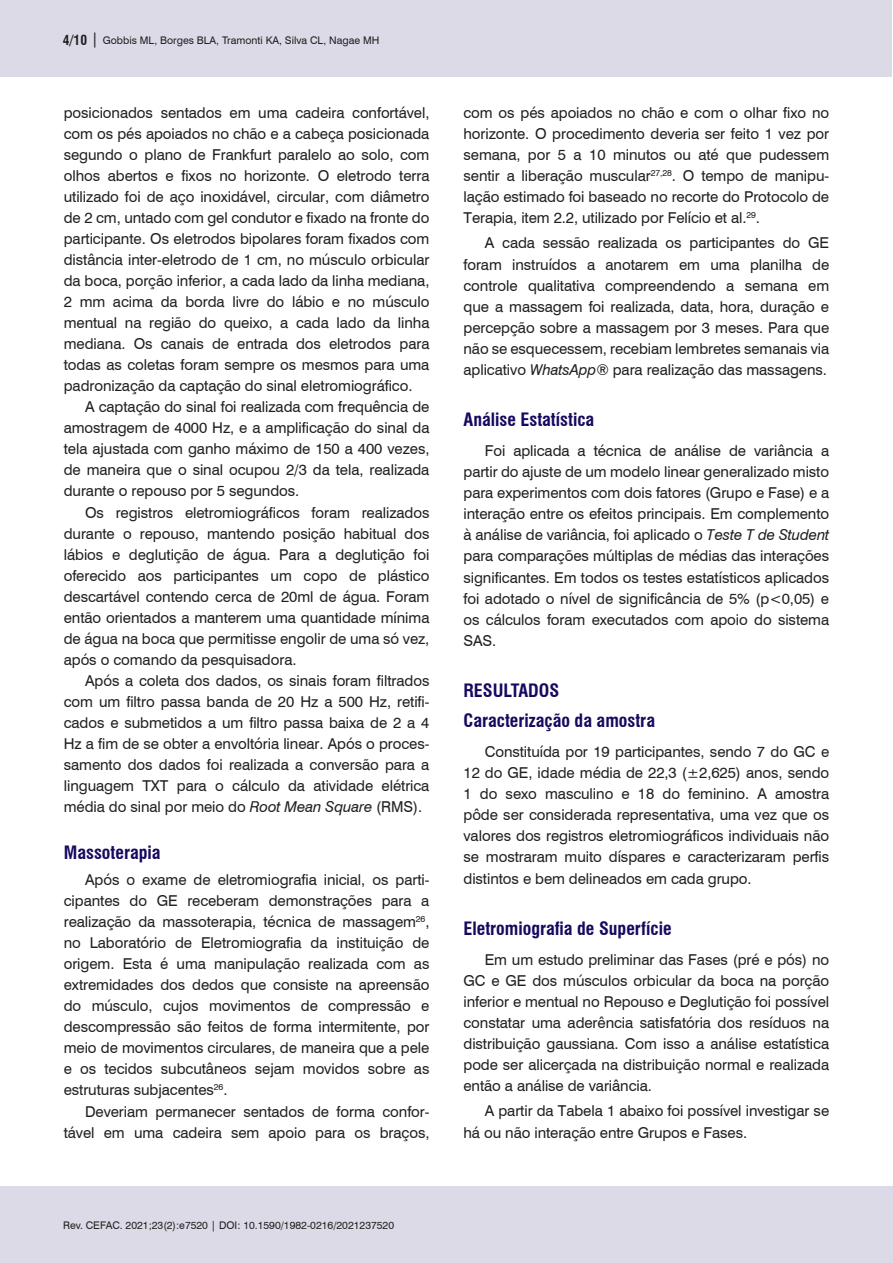
<style>
.page{position:relative;width:893px;height:1263px;background:#fff}
.page>*{position:absolute;margin:0;border:0;box-sizing:border-box;transform-origin:0 0}
.Nivel_2{font:700 condensed 18px "Swiss 721 BT";color:#18085f}
.Nivel_1{font:700 condensed 18px "Swiss 721 BT";color:#18085f}
.Corpo_do_texto{font:15px/21px "Swiss 721 BT";letter-spacing:-.005em;color:#231f20;text-align:justify}
.t1{font:10.5px "Swiss 721 BT";color:#231f20}
.s1{font-weight:700;font-stretch:condensed;font-size:13.5px}
.s2{font-size:15px}
.s3{font-style:italic}
</style>
<div class="page">
<div style="left:0;top:1186px;width:892px;height:77px;background:#dcdae7"></div>
<div style="left:0;top:0;width:892px;height:77px;background:#dcdae7"></div>
<p class="t1" style="left:63px;top:34px;width:318px"><span class="s1">4/10</span> <span class="s2">|</span> Gobbis ML, Borges BLA, Tramonti KA, Silva CL, Nagae MH</p>
<p class="Corpo_do_texto" style="left:64px;top:102px;width:367px">posicionados sentados em uma cadeira confortável, com os pés apoiados no chão e a cabeça posicionada segundo o plano de Frankfurt paralelo ao solo, com olhos abertos e fixos no horizonte. O eletrodo terra utilizado foi de aço inoxidável, circular, com diâmetro de 2 cm, untado com gel condutor e fixado na fronte do participante. Os eletrodos bipolares foram fixados com distância inter-eletrodo de 1 cm, no músculo orbicular da boca, porção inferior, a cada lado da linha mediana, 2 mm acima da borda livre do lábio e no músculo mentual na região do queixo, a cada lado da linha mediana. Os canais de entrada dos eletrodos para todas as coletas foram sempre os mesmos para uma padronização da captação do sinal eletromiográfico.</p>
<p class="Corpo_do_texto" style="left:64px;top:396px;width:367px;text-indent:21px">A captação do sinal foi realizada com frequência de amostragem de 4000 Hz, e a amplificação do sinal da tela ajustada com ganho máximo de 150 a 400 vezes, de maneira que o sinal ocupou 2/3 da tela, realizada durante o repouso por 5 segundos.</p>
<p class="Corpo_do_texto" style="left:64px;top:502px;width:367px;text-indent:21px">Os registros eletromiográficos foram realizados durante o repouso, mantendo posição habitual dos lábios e deglutição de água. Para a deglutição foi oferecido aos participantes um copo de plástico descartável contendo cerca de 20ml de água. Foram então orientados a manterem uma quantidade mínima de água na boca que permitisse engolir de uma só vez, após o comando da pesquisadora.</p>
<p class="Corpo_do_texto" style="left:64px;top:670px;width:367px;text-indent:21px">Após a coleta dos dados, os sinais foram filtrados com um filtro passa banda de 20 Hz a 500 Hz, retifi&shy;cados e submetidos a um filtro passa baixa de 2 a 4<br>Hz a fim de se obter a envoltória linear. Após o proces&shy;samento dos dados foi realizada a conversão para a linguagem TXT para o cálculo da atividade elétrica média do sinal por meio do <span class="s3">Root Mean Square</span> (RMS).</p>
<p class="Nivel_2" style="left:64px;top:842px;width:98px">Massoterapia</p>
<p class="Corpo_do_texto" style="left:64px;top:869px;width:367px;text-indent:21px">Após o exame de eletromiografia inicial, os parti&shy;cipantes do GE receberam demonstrações para a realização da massoterapia, técnica de massagem<sup>26</sup>, no Laboratório de Eletromiografia da instituição de origem. Esta é uma manipulação realizada com as extremidades dos dedos que consiste na apreensão do músculo, cujos movimentos de compressão e descompressão são feitos de forma intermitente, por meio de movimentos circulares, de maneira que a pele e os tecidos subcutâneos sejam movidos sobre as estruturas subjacentes<sup>26</sup>.</p>
<p class="Corpo_do_texto" style="left:64px;top:1100px;width:367px;text-align:right">Deveriam permanecer sentados de forma confor&shy;tável em uma cadeira sem apoio para os braços,</p>
<p class="t1" style="left:63px;top:1218px;width:333px">Rev. CEFAC. 2021;23(2):e7520 | DOI: 10.1590/1982-0216/2021237520</p>
<p class="Corpo_do_texto" style="left:463px;top:102px;width:367px">com os pés apoiados no chão e com o olhar fixo no horizonte. O procedimento deveria ser feito 1 vez por semana, por 5 a 10 minutos ou até que pudessem sentir a liberação muscular<sup>27,28</sup>. O tempo de manipu&shy;lação estimado foi baseado no recorte do Protocolo de Terapia, item 2.2, utilizado por Felício et al.<sup>29</sup>.</p>
<p class="Corpo_do_texto" style="left:463px;top:232px;width:367px;text-indent:21px">A cada sessão realizada os participantes do GE foram instruídos a anotarem em uma planilha de controle qualitativa compreendendo a semana em que a massagem foi realizada, data, hora, duração e percepção sobre a massagem por 3 meses. Para que não se esquecessem, recebiam lembretes semanais via aplicativo <span class="s3">WhatsApp®</span> para realização das massagens.</p>
<p class="Nivel_2" style="left:463px;top:409px;width:132px">Análise Estatística</p>
<p class="Corpo_do_texto" style="left:463px;top:440px;width:367px;text-indent:21px">Foi aplicada a técnica de análise de variância a partir do ajuste de um modelo linear generalizado misto para experimentos com dois fatores (Grupo e Fase) e a interação entre os efeitos principais. Em complemento à análise de variância, foi aplicado o <span class="s3">Teste T de Student </span>para comparações múltiplas de médias das interações significantes. Em todos os testes estatísticos aplicados foi adotado o nível de significância de 5% (p&lt;0,05) e os cálculos foram executados com apoio do sistema SAS.</p>
<p class="Nivel_1" style="left:463px;top:680px;width:97px">RESULTADOS</p>
<p class="Nivel_2" style="left:463px;top:710px;width:193px">Caracterização da amostra</p>
<p class="Corpo_do_texto" style="left:463px;top:741px;width:367px;text-indent:21px">Constituída por 19 participantes, sendo 7 do GC e 12 do GE, idade média de 22,3 (±2,625) anos, sendo 1 do sexo masculino e 18 do feminino. A amostra pôde ser considerada representativa, uma vez que os valores dos registros eletromiográficos individuais não se mostraram muito díspares e caracterizaram perfis distintos e bem delineados em cada grupo.</p>
<p class="Nivel_2" style="left:463px;top:918px;width:210px">Eletromiografia de Superfície</p>
<p class="Corpo_do_texto" style="left:463px;top:948px;width:367px;text-indent:21px">Em um estudo preliminar das Fases (pré e pós) no GC e GE dos músculos orbicular da boca na porção inferior e mentual no Repouso e Deglutição foi possível constatar uma aderência satisfatória dos resíduos na distribuição gaussiana. Com isso a análise estatística pode ser alicerçada na distribuição normal e realizada então a análise de variância.</p>
<p class="Corpo_do_texto" style="left:463px;top:1100px;width:367px;text-indent:21px">A partir da Tabela 1 abaixo foi possível investigar se há ou não interação entre Grupos e Fases.</p>
</div>
